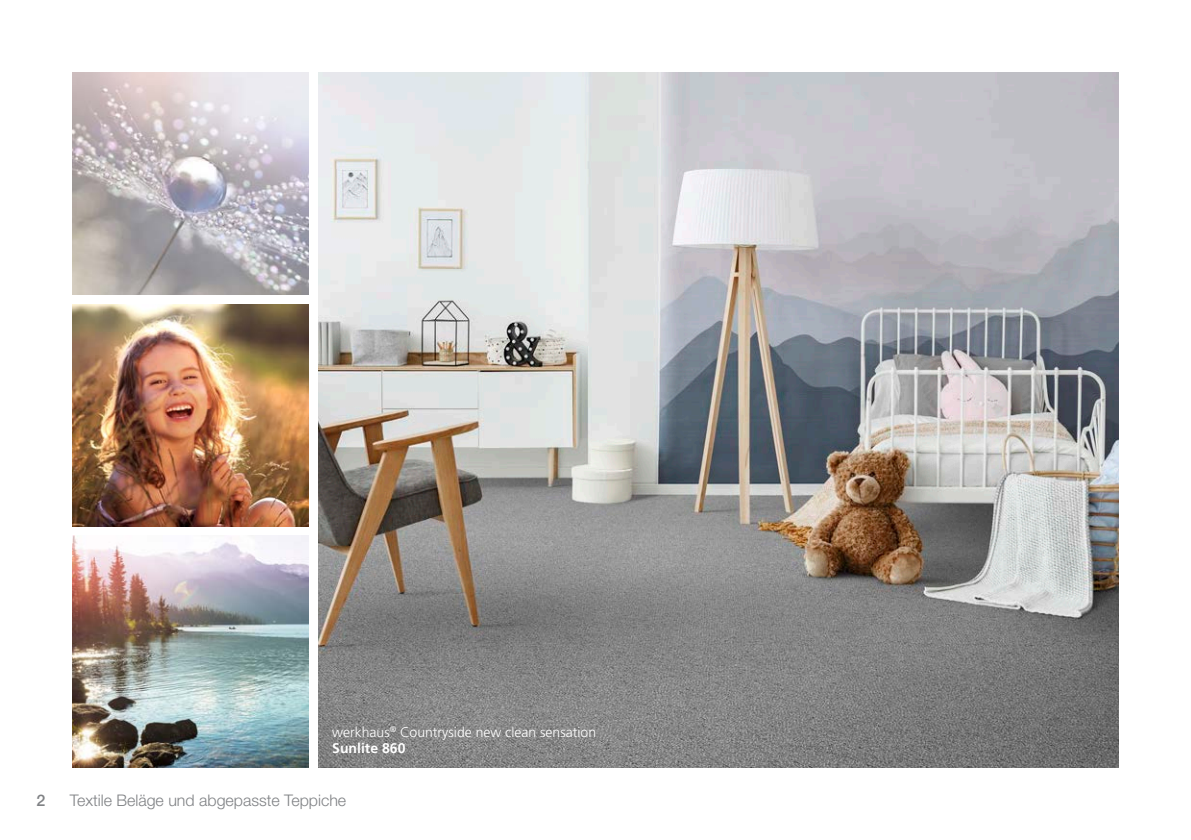
<style>
.page{position:relative;width:1191px;height:840px;background:#fff}
.page>*{position:absolute;margin:0;border:0;box-sizing:border-box;transform-origin:0 0}
.t1{font:300 16px "Helvetica Neue LT Std";color:#808285}
.t2{font:500 16px "Helvetica Neue LT Std";color:#808285}
.t3{font:300 14px/16.8px "Frutiger";color:#fff}
.s1{font-weight:700}
</style>
<div class="page">
<img style="left:72px;top:72px;width:237px;height:223px">
<img style="left:72px;top:535px;width:237px;height:232px">
<img style="left:72px;top:304px;width:237px;height:222px">
<img style="left:318px;top:72px;width:801px;height:695px">
<p class="t3" style="left:332px;top:723px;width:265px">werkhaus<sup>®</sup> Countryside new clean sensation<br><span class="s1">Sunlite 860</span></p>
<p class="t2" style="left:36px;top:790px;width:10px">2</p>
<p class="t1" style="left:70px;top:790px;width:278px">Textile Beläge und abgepasste Teppiche</p>
</div>
